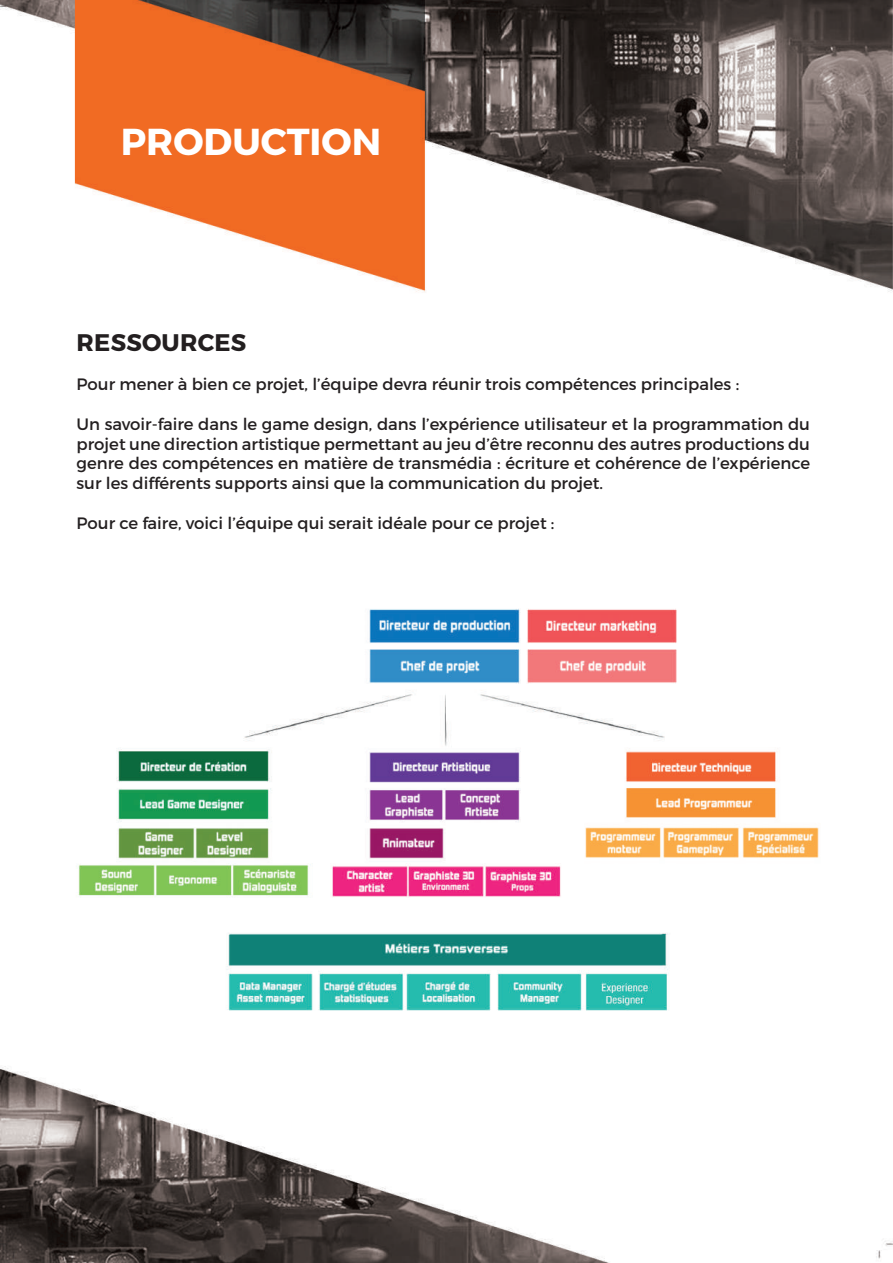
<style>
.page{position:relative;width:893px;height:1263px;background:#fff}
.page>*{position:absolute;margin:0;border:0;box-sizing:border-box;transform-origin:0 0}
.t1{font:700 37.5px "Montserrat";color:#fff}
.t2{font:700 24px "Montserrat";letter-spacing:.01em;color:#231f20}
.t3{font:16.5px/19.8px "Montserrat";color:#231f20;text-align:justify}
</style>
<div class="page">
<img style="left:0;top:0;width:893px;height:1263px">
<img style="left:71px;top:598px;width:751px;height:435px">
<h1 class="t1" style="left:121px;top:119px;width:262px">PRODUCTION</h1>
<h2 class="t2" style="left:77px;top:327px;width:171px">RESSOURCES</h2>
<p class="t3" style="left:77px;top:374px;width:664px">Pour mener à bien ce projet, l’équipe devra réunir trois compétences principales :</p>
<p class="t3" style="left:77px;top:414px;width:735px">Un savoir-faire dans le game design, dans l’expérience utilisateur et la programmation du projet une direction artistique permettant au jeu d’être reconnu des autres productions du genre des compétences en matière de transmédia : écriture et cohérence de l’expérience sur les différents supports ainsi que la communication du projet.</p>
<p class="t3" style="left:77px;top:513px;width:479px">Pour ce faire, voici l’équipe qui serait idéale pour ce projet :</p>
</div>
